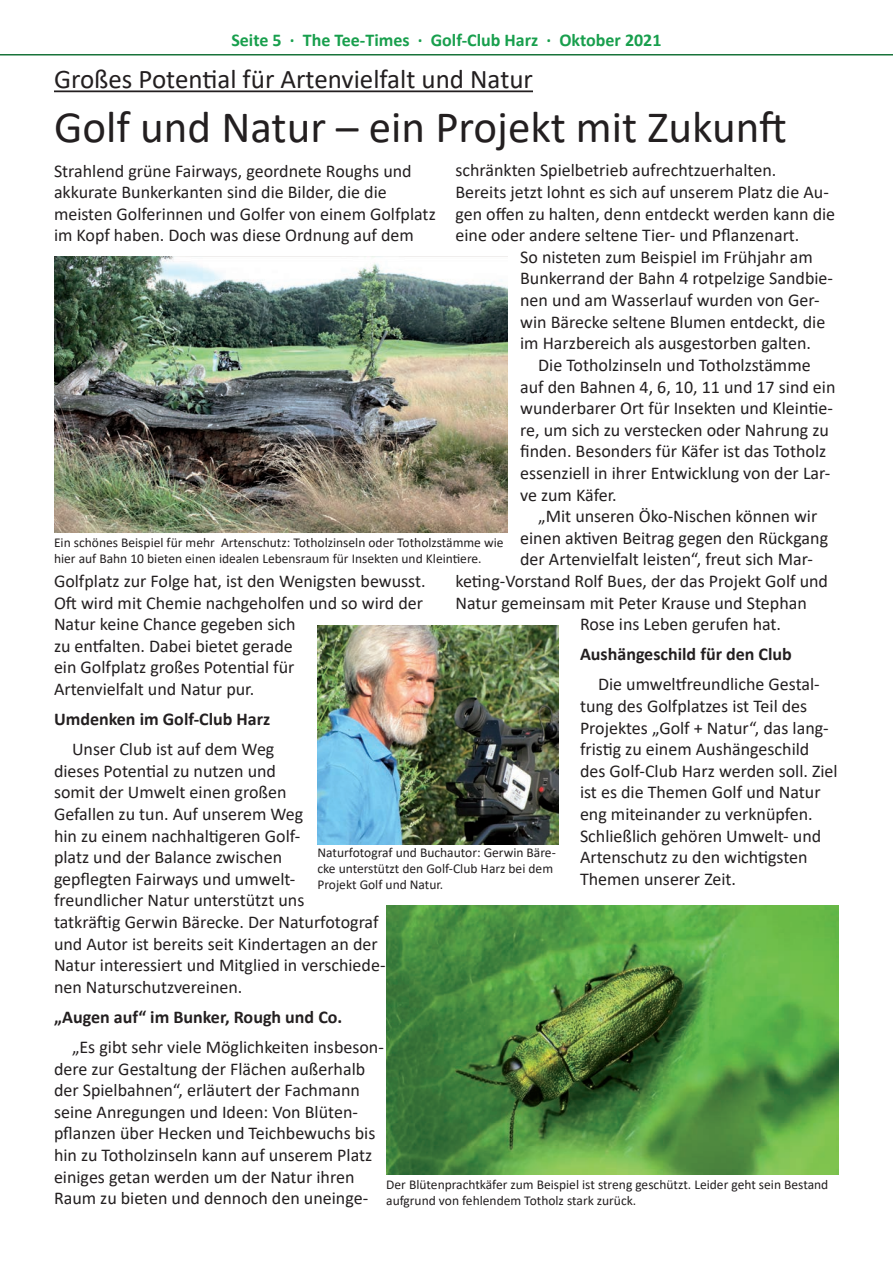
<style>
.page{position:relative;width:893px;height:1263px;background:#fff}
.page>*{position:absolute;margin:0;border:0;box-sizing:border-box;transform-origin:0 0}
.t1{font:45px "Calibri";color:#231f20}
.t2{font:27px "Calibri";color:#231f20}
.t3{font:18px/21.6px "Calibri";color:#231f20}
.t4{font:700 18px "Calibri";color:#231f20}
.t5{font:700 18px "Calibri";color:#189f4d}
.t6{font:13.5px/16.2px "Calibri";color:#231f20}
</style>
<div class="page">
<hr style="left:0;top:54px;width:893px;height:2px;background:#18733a">
<hr style="left:54px;top:90px;width:479px;height:2px;background:#231f20">
<img style="left:54px;top:256px;width:453px;height:277px">
<img style="left:387px;top:906px;width:452px;height:269px">
<img style="left:317px;top:625px;width:242px;height:220px">
<p class="t5" style="left:231px;top:27px;width:432px">Seite 5 · The Tee-Times · Golf-Club Harz · Oktober 2021</p>
<h2 class="t2" style="left:54px;top:61px;width:480px">Großes Potential für Artenvielfalt und Natur</h2>
<h1 class="t1" style="left:54px;top:96px;width:734px">Golf und Natur – ein Projekt mit Zukunft</h1>
<p class="t3" style="left:54px;top:159px;width:383px">Strahlend grüne Fairways, geordnete Roughs und akkurate Bunkerkanten sind die Bilder, die die meisten Golferinnen und Golfer von einem Golfplatz im Kopf haben. Doch was diese Ordnung auf dem</p>
<p class="t3" style="left:455px;top:159px;width:381px">schränkten Spielbetrieb aufrechtzuerhalten.<br>Bereits jetzt lohnt es sich auf unserem Platz die Au&shy;gen offen zu halten, denn entdeckt werden kann die eine oder andere seltene Tier- und Pflanzenart.</p>
<p class="t3" style="left:520px;top:246px;width:314px">So nisteten zum Beispiel im Frühjahr am Bunkerrand der Bahn 4 rotpelzige Sandbie&shy;nen und am Wasserlauf wurden von Ger&shy;win Bärecke seltene Blumen entdeckt, die im Harzbereich als ausgestorben galten.</p>
<p class="t3" style="left:520px;top:354px;width:317px;text-indent:18px">Die Totholzinseln und Totholzstämme auf den Bahnen 4, 6, 10, 11 und 17 sind ein wunderbarer Ort für Insekten und Kleintie&shy;re, um sich zu verstecken oder Nahrung zu finden. Besonders für Käfer ist das Totholz essenziell in ihrer Entwicklung von der Lar&shy;ve zum Käfer.</p>
<p class="t3" style="left:538px;top:505px;width:281px">„Mit unseren Öko-Nischen können wir</p>
<p class="t3" style="left:520px;top:526px;width:309px">einen aktiven Beitrag gegen den Rückgang</p>
<p class="t3" style="left:520px;top:548px;width:294px">der Artenvielfalt leisten“, freut sich Mar-</p>
<p class="t3" style="left:455px;top:570px;width:374px">keting-Vorstand Rolf Bues, der das Projekt Golf und</p>
<p class="t3" style="left:455px;top:591px;width:353px">Natur gemeinsam mit Peter Krause und Stephan</p>
<p class="t3" style="left:580px;top:613px;width:203px">Rose ins Leben gerufen hat.</p>
<p class="t4" style="left:580px;top:641px;width:213px">Aushängeschild für den Club</p>
<p class="t3" style="left:580px;top:673px;width:259px;text-indent:18px">Die umweltfreundliche Gestal&shy;tung des Golfplatzes ist Teil des<br>Projektes „Golf + Natur“, das lang&shy;fristig zu einem Aushängeschild des Golf-Club Harz werden soll. Ziel ist es die Themen Golf und Natur eng miteinander zu verknüpfen.<br>Schließlich gehören Umwelt- und<br>Artenschutz zu den wichtigsten<br>Themen unserer Zeit.</p>
<p class="t6" style="left:54px;top:534px;width:451px">Ein schönes Beispiel für mehr Artenschutz: Totholzinseln oder Totholzstämme wie hier auf Bahn 10 bieten einen idealen Lebensraum für Insekten und Kleintiere.</p>
<p class="t3" style="left:54px;top:570px;width:373px">Golfplatz zur Folge hat, ist den Wenigsten bewusst.<br>Oft wird mit Chemie nachgeholfen und so wird der Natur keine Chance gegeben sich<br>zu entfalten. Dabei bietet gerade<br>ein Golfplatz großes Potential für<br>Artenvielfalt und Natur pur.</p>
<p class="t4" style="left:54px;top:706px;width:218px">Umdenken im Golf-Club Harz</p>
<p class="t3" style="left:54px;top:738px;width:333px;text-indent:18px">Unser Club ist auf dem Weg<br>dieses Potential zu nutzen und<br>somit der Umwelt einen großen<br>Gefallen zu tun. Auf unserem Weg<br>hin zu einem nachhaltigeren Golf-<br>platz und der Balance zwischen<br>gepflegten Fairways und umwelt&shy;freundlicher Natur unterstützt uns<br>tatkräftig Gerwin Bärecke. Der Naturfotograf und Autor ist bereits seit Kindertagen an der Natur interessiert und Mitglied in verschiede&shy;nen Naturschutzvereinen.</p>
<p class="t4" style="left:54px;top:1004px;width:290px">„Augen auf“ im Bunker, Rough und Co.</p>
<p class="t3" style="left:54px;top:1036px;width:331px;text-indent:18px">„Es gibt sehr viele Möglichkeiten insbeson&shy;dere zur Gestaltung der Flächen außerhalb der Spielbahnen“, erläutert der Fachmann seine Anregungen und Ideen: Von Blüten&shy;pflanzen über Hecken und Teichbewuchs bis hin zu Totholzinseln kann auf unserem Platz einiges getan werden um der Natur ihren Raum zu bieten und dennoch den uneinge-</p>
<p class="t6" style="left:317px;top:844px;width:240px">Naturfotograf und Buchautor: Gerwin Bäre&shy;cke unterstützt den Golf-Club Harz bei dem<br>Projekt Golf und Natur.</p>
<p class="t6" style="left:386px;top:1176px;width:444px">Der Blütenprachtkäfer zum Beispiel ist streng geschützt. Leider geht sein Bestand aufgrund von fehlendem Totholz stark zurück.</p>
</div>
